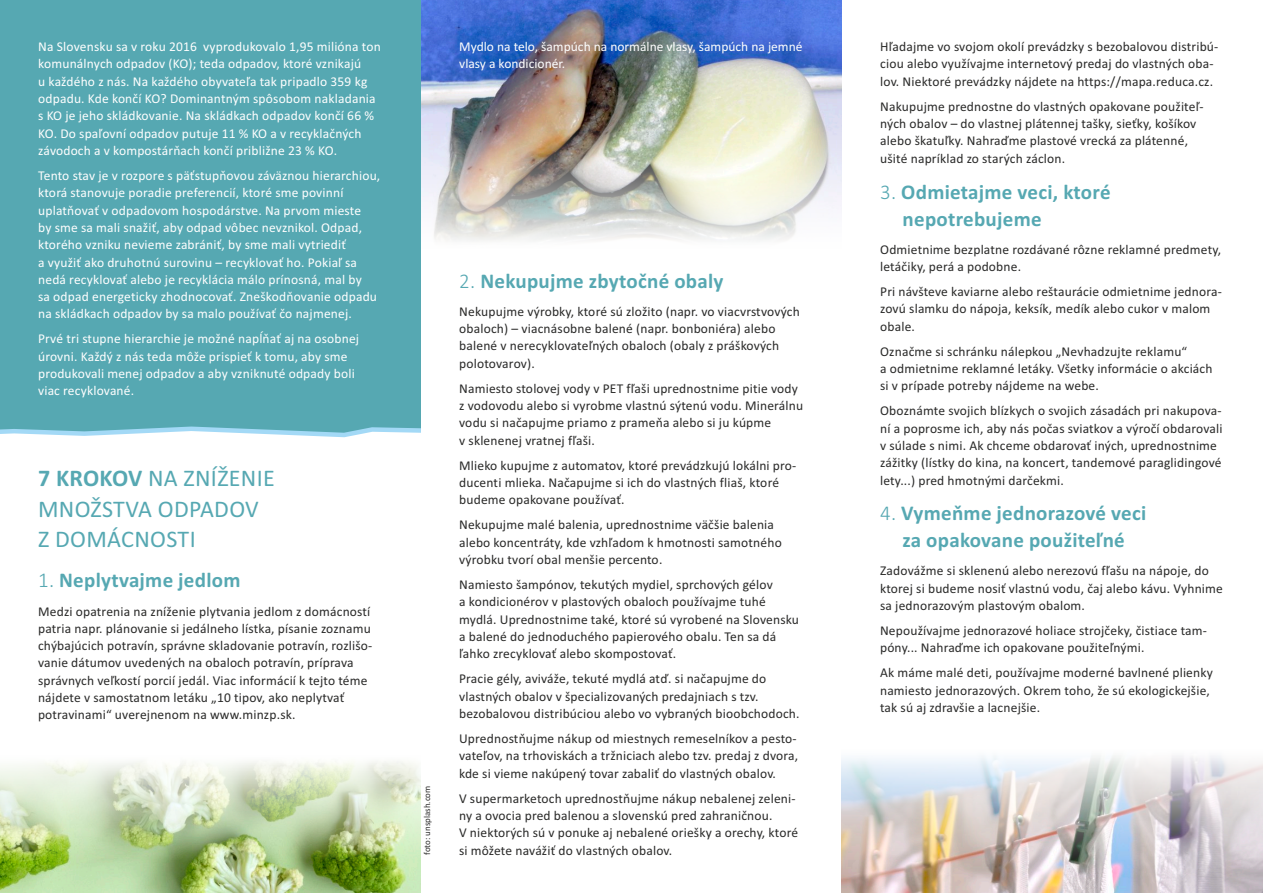
<style>
.page{position:relative;width:1263px;height:893px;background:#fff}
.page>*{position:absolute;margin:0;border:0;box-sizing:border-box;transform-origin:0 0}
.t1{font:24px/30.8px "Calibri";letter-spacing:.015em;color:#56a8b2}
.t2{font:700 21px/26.8px "Calibri";letter-spacing:.015em;color:#56a8b2}
.t3{font:13.5px/17.2px "Calibri";letter-spacing:.015em;color:#2a2a29}
.t4{font:13.5px/17.2px "Calibri";letter-spacing:.015em;color:#fefefe}
.t5{font:9px "Calibri";color:#2a2a29}
.s1{font-weight:700}
.s2{font-weight:300}
</style>
<div class="page">
<img style="left:842px;top:756px;width:421px;height:137px">
<img style="left:421px;top:0;width:421px;height:241px">
<img style="left:0;top:761px;width:421px;height:132px">
<div style="left:0;top:0;width:421px;height:438px;background:#56a8b2"></div>
<p class="t4" style="left:38px;top:39px;width:344px">Na Slovensku sa v roku 2016 vyprodukovalo 1,95 milióna ton komunálnych odpadov (KO); teda odpadov, ktoré vznikajú<br>u každého z nás. Na každého obyvateľa tak pripadlo 359 kg odpadu. Kde končí KO? Dominantným spôsobom nakladania s KO je jeho skládkovanie. Na skládkach odpadov končí 66 % KO. Do spaľovní odpadov putuje 11 % KO a v recyklačných závodoch a v kompostárňach končí približne 23 % KO.</p>
<p class="t4" style="left:38px;top:168px;width:344px">Tento stav je v rozpore s päťstupňovou záväznou hierarchiou, ktorá stanovuje poradie preferencií, ktoré sme povinní uplatňovať v odpadovom hospodárstve. Na prvom mieste<br>by sme sa mali snažiť, aby odpad vôbec nevznikol. Odpad, ktorého vzniku nevieme zabrániť, by sme mali vytriediť<br>a využiť ako druhotnú surovinu – recyklovať ho. Pokiaľ sa nedá recyklovať alebo je recyklácia málo prínosná, mal by<br>sa odpad energeticky zhodnocovať. Zneškodňovanie odpadu na skládkach odpadov by sa malo používať čo najmenej.</p>
<p class="t4" style="left:38px;top:331px;width:323px">Prvé tri stupne hierarchie je možné napĺňať aj na osobnej úrovni. Každý z nás teda môže prispieť k tomu, aby sme produkovali menej odpadov a aby vzniknuté odpady boli viac recyklované.</p>
<h1 class="t1" style="left:38px;top:464px;width:238px"><span class="s1">7 KROKOV</span> NA ZNÍŽENIE<br>MNOŽSTVA ODPADOV<br>Z DOMÁCNOSTI</h1>
<h2 class="t2" style="left:38px;top:569px;width:204px"><span class="s2">1.</span> Neplytvajme jedlom</h2>
<p class="t3" style="left:38px;top:604px;width:336px">Medzi opatrenia na zníženie plytvania jedlom z domácností patria napr. plánovanie si jedálneho lístka, písanie zoznamu chýbajúcich potravín, správne skladovanie potravín, rozlišo&shy;vanie dátumov uvedených na obaloch potravín, príprava správnych veľkostí porcií jedál. Viac informácií k tejto téme nájdete v samostatnom letáku „10 tipov, ako neplytvať potravinami“ uverejnenom na www.minzp.sk.</p>
<p class="t4" style="left:459px;top:39px;width:345px;line-height:16.5px">Mydlo na telo, šampúch na normálne vlasy, šampúch na jemné vlasy a kondicionér.</p>
<p class="t5" style="left:423px;top:855px;width:70px;rotate:-90deg">foto: unsplash.com</p>
<h2 class="t2" style="left:459px;top:269px;width:266px"><span class="s2">2.</span> Nekupujme zbytočné obaly</h2>
<p class="t3" style="left:459px;top:304px;width:342px">Nekupujme výrobky, ktoré sú zložito (napr. vo viacvrstvových obaloch) – viacnásobne balené (napr. bonboniéra) alebo balené v nerecyklovateľných obaloch (obaly z práškových polotovarov).</p>
<p class="t3" style="left:459px;top:381px;width:345px">Namiesto stolovej vody v PET fľaši uprednostnime pitie vody z vodovodu alebo si vyrobme vlastnú sýtenú vodu. Minerálnu vodu si načapujme priamo z prameňa alebo si ju kúpme<br>v sklenenej vratnej fľaši.</p>
<p class="t3" style="left:459px;top:458px;width:339px">Mlieko kupujme z automatov, ktoré prevádzkujú lokálni pro&shy;ducenti mlieka. Načapujme si ich do vlastných fliaš, ktoré budeme opakovane používať.</p>
<p class="t3" style="left:459px;top:517px;width:324px">Nekupujme malé balenia, uprednostnime väčšie balenia alebo koncentráty, kde vzhľadom k hmotnosti samotného výrobku tvorí obal menšie percento.</p>
<p class="t3" style="left:459px;top:577px;width:341px">Namiesto šampónov, tekutých mydiel, sprchových gélov<br>a kondicionérov v plastových obaloch používajme tuhé mydlá. Uprednostnime také, ktoré sú vyrobené na Slovensku a balené do jednoduchého papierového obalu. Ten sa dá ľahko zrecyklovať alebo skompostovať.</p>
<p class="t3" style="left:459px;top:671px;width:342px">Pracie gély, aviváže, tekuté mydlá atď. si načapujme do vlastných obalov v špecializovaných predajniach s tzv. bezobalovou distribúciou alebo vo vybraných bioobchodoch.</p>
<p class="t3" style="left:459px;top:731px;width:340px;text-align:justify">Uprednostňujme nákup od miestnych remeselníkov a pesto&shy;vateľov, na trhoviskách a tržniciach alebo tzv. predaj z dvora, kde si vieme nakúpený tovar zabaliť do vlastných obalov.</p>
<p class="t3" style="left:459px;top:791px;width:341px">V supermarketoch uprednostňujme nákup nebalenej zeleni&shy;ny a ovocia pred balenou a slovenskú pred zahraničnou.<br>V niektorých sú v ponuke aj nebalené oriešky a orechy, ktoré si môžete navážiť do vlastných obalov.</p>
<p class="t3" style="left:880px;top:39px;width:340px">Hľadajme vo svojom okolí prevádzky s bezobalovou distribú&shy;ciou alebo využívajme internetový predaj do vlastných oba&shy;lov. Niektoré prevádzky nájdete na https://mapa.reduca.cz.</p>
<p class="t3" style="left:880px;top:99px;width:325px">Nakupujme prednostne do vlastných opakovane použiteľ&shy;ných obalov – do vlastnej plátennej tašky, sieťky, košíkov alebo škatuľky. Nahraďme plastové vrecká za plátenné, ušité napríklad zo starých záclon.</p>
<h2 class="t2" style="left:902px;top:180px;width:210px;text-indent:-22px"><span class="s2">3.</span> Odmietajme veci, ktoré nepotrebujeme</h2>
<p class="t3" style="left:880px;top:242px;width:342px">Odmietnime bezplatne rozdávané rôzne reklamné predmety, letáčiky, perá a podobne.</p>
<p class="t3" style="left:880px;top:284px;width:343px">Pri návšteve kaviarne alebo reštaurácie odmietnime jednora&shy;zovú slamku do nápoja, keksík, medík alebo cukor v malom obale.</p>
<p class="t3" style="left:880px;top:344px;width:334px">Označme si schránku nálepkou „Nevhadzujte reklamu“<br>a odmietnime reklamné letáky. Všetky informácie o akciách si v prípade potreby nájdeme na webe.</p>
<p class="t3" style="left:880px;top:403px;width:344px">Oboznámte svojich blízkych o svojich zásadách pri nakupova&shy;ní a poprosme ich, aby nás počas sviatkov a výročí obdarovali v súlade s nimi. Ak chceme obdarovať iných, uprednostnime zážitky (lístky do kina, na koncert, tandemové paraglidingové lety...) pred hmotnými darčekmi.</p>
<h2 class="t2" style="left:880px;top:502px;width:268px;text-align:center"><span class="s2">4.</span> Vymeňme jednorazové veci za opakovane použiteľné</h2>
<p class="t3" style="left:880px;top:563px;width:344px">Zadovážme si sklenenú alebo nerezovú fľašu na nápoje, do ktorej si budeme nosiť vlastnú vodu, čaj alebo kávu. Vyhnime sa jednorazovým plastovým obalom.</p>
<p class="t3" style="left:880px;top:623px;width:328px">Nepoužívajme jednorazové holiace strojčeky, čistiace tam&shy;póny... Nahraďme ich opakovane použiteľnými.</p>
<p class="t3" style="left:880px;top:665px;width:334px">Ak máme malé deti, používajme moderné bavlnené plienky namiesto jednorazových. Okrem toho, že sú ekologickejšie, tak sú aj zdravšie a lacnejšie.</p>
</div>
